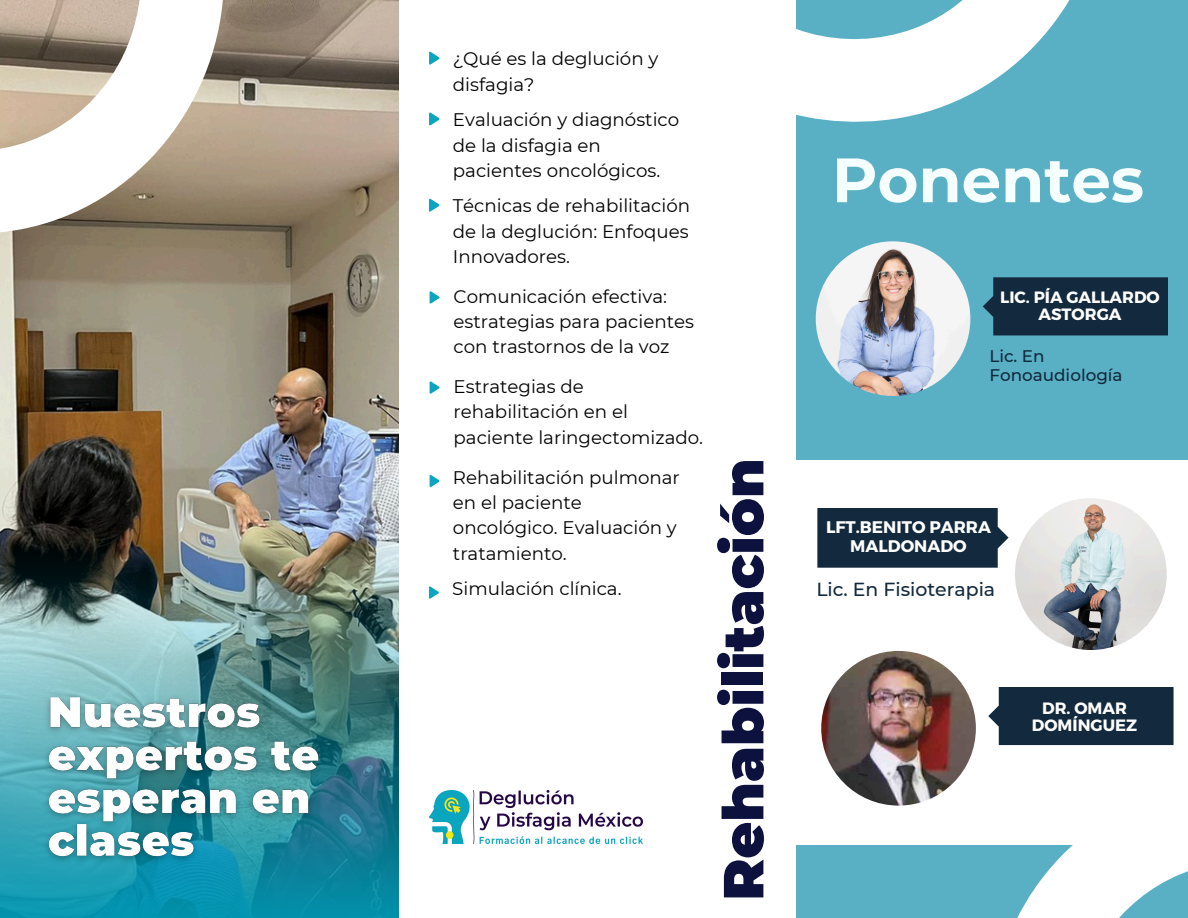
<style>
.page{position:relative;width:1188px;height:918px;background:#fff}
.page>*{position:absolute;margin:0;border:0;box-sizing:border-box;transform-origin:0 0}
.t1{font:700 62.55px "Montserrat";color:#f6ffff}
.t2{font:900 56.4px "Montserrat";color:#0c113e}
.t3{font:500 18.9px "Montserrat";color:#13293d}
.t4{font:18.3px/25.3px "Montserrat";color:#000}
.t5{font:700 16.8px/18.1px "Montserrat";color:#fff;text-align:center}
.t6{font:500 16.8px/19.2px "Montserrat";color:#13293d}
.t7{font:700 16.35px/17.5px "Montserrat";color:#fff;text-align:center}
</style>
<div class="page">
<div style="left:796px;top:0;width:392px;height:459px;background:#59b0c5"></div>
<img style="left:0;top:0;width:398px;height:535px">
<img style="left:0;top:535px;width:398px;height:383px">
<svg style="left:429px;top:52px;width:10px;height:13px"></svg>
<svg style="left:430px;top:291px;width:9px;height:13px"></svg>
<svg style="left:430px;top:475px;width:9px;height:12px"></svg>
<svg style="left:429px;top:112px;width:10px;height:13px"></svg>
<svg style="left:429px;top:199px;width:10px;height:13px"></svg>
<svg style="left:430px;top:381px;width:9px;height:13px"></svg>
<svg style="left:429px;top:586px;width:10px;height:13px"></svg>
<div style="left:983px;top:277px;width:185px;height:58px;background:#13293d"></div>
<img style="left:816px;top:241px;width:154px;height:155px;border-radius:50%">
<img style="left:1015px;top:498px;width:152px;height:152px;border-radius:50%">
<svg style="left:817px;top:508px;width:192px;height:60px;background:#1f3447"></svg>
<div style="left:988px;top:687px;width:186px;height:58px;background:#13293d"></div>
<img style="left:821px;top:651px;width:155px;height:155px;border-radius:50%">
<div style="left:796px;top:845px;width:392px;height:73px;background:#59b0c5"></div>
<img style="left:430px;top:790px;width:212px;height:53px">
<svg style="left:0;top:0;width:225px;height:249px"></svg>
<svg style="left:796px;top:0;width:274px;height:122px;fill:#fff"></svg>
<svg style="left:1017px;top:845px;width:171px;height:73px"></svg>
<img style="left:37px;top:685px;width:295px;height:186px">
<p class="t4" style="left:453px;top:46px;width:207px">¿Qué es la deglución y disfagia?</p>
<h1 class="t4" style="left:453px;top:107px;width:228px">Evaluación y diagnóstico de la disfagia en pacientes oncológicos.</h1>
<p class="t4" style="left:453px;top:193px;width:239px;text-align:justify">Técnicas de rehabilitación de la deglución: Enfoques Innovadores.</p>
<p class="t4" style="left:454px;top:283px;width:242px">Comunicación efectiva: estrategias para pacientes con trastornos de la voz</p>
<p class="t4" style="left:454px;top:374px;width:251px">Estrategias de rehabilitación en el paciente laringectomizado.</p>
<p class="t4" style="left:453px;top:464px;width:228px">Rehabilitación pulmonar en el paciente oncológico. Evaluación y tratamiento.</p>
<p class="t4" style="left:452px;top:576px;width:171px">Simulación clínica.</p>
<p class="t2" style="left:709px;top:901px;width:444px;rotate:-90deg">Rehabilitación</p>
<h5 class="t1" style="left:832px;top:142px;width:314px">Ponentes</h5>
<p class="t7" style="left:1000px;top:287px;width:161px">LIC. PÍA GALLARDO<br>ASTORGA</p>
<p class="t6" style="left:989px;top:346px;width:135px">Lic. En<br>Fonoaudiología</p>
<p class="t5" style="left:826px;top:518px;width:166px">LFT.BENITO PARRA<br>MALDONADO</p>
<p class="t3" style="left:816px;top:578px;width:180px">Lic. En Fisioterapia</p>
<p class="t7" style="left:1032px;top:698px;width:107px">DR. OMAR<br>DOMÍNGUEZ</p>
</div>
